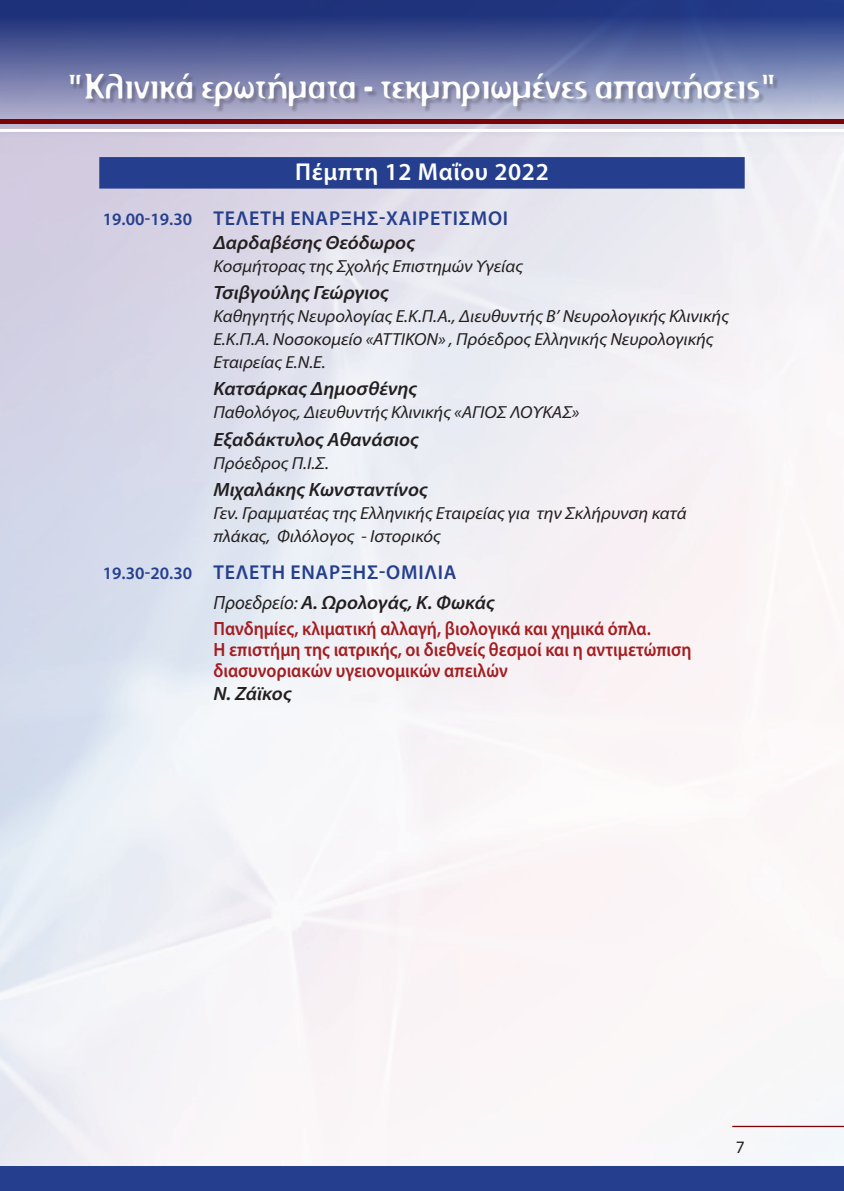
<style>
.page{position:relative;width:844px;height:1191px;background:#fff}
.page>*{position:absolute;margin:0;border:0;box-sizing:border-box;transform-origin:0 0}
.t1{font:32.9px "PF Plazm";color:#fff;scale:.94 1}
.t2{font:600 24.5px "Myriad Pro";letter-spacing:.025em;color:#fff}
.t3{font:600 20.12px "Myriad Pro";letter-spacing:.04em;color:#253f8e}
.t4{font:600 19.25px/25.9px "Myriad Pro";color:#a41d20;scale:.92 1}
.t5{font:italic 600 19.25px "Myriad Pro";color:#231f20;scale:1.05 1}
.t6{font:italic 17.5px/22.8px "Myriad Pro";color:#231f20;scale:1.05 1}
.t7{font:600 17.5px "Myriad Pro";color:#253f8e}
.t8{font:17.5px "Myriad Pro";color:#231f20}
.s1{font-size:20.12px}
.s2{font-weight:400;font-style:italic;color:#231f20}
.s3{font-style:italic;color:#231f20}
</style>
<div class="page">
<img style="left:0;top:154px;width:843px;height:1012px">
<div style="left:0;top:1166px;width:843px;height:25px;background:#253f8e"></div>
<hr style="left:732px;top:1125px;width:111px;height:2px;background:#7a0406">
<svg style="left:0;top:0;width:843px;height:154px;background:#737dac"></svg>
<div style="left:0;top:119px;width:843px;height:5px;background:#7a0406"></div>
<hr style="left:0;top:129px;width:843px;height:2px;background:#fff">
<div style="left:70px;top:75px;width:709px;height:37px;background:#231f20;opacity:.25"></div>
<div style="left:99px;top:157px;width:645px;height:32px;background:#253f8e"></div>
<h1 class="t1" style="left:67px;top:67px;width:756px">“Κλινικά ερωτήματα - τεκμηριωμένες απαντήσεις”</h1>
<h2 class="t2" style="left:295px;top:156px;width:255px">Πέμπτη 12 Μαΐου 2022</h2>
<p class="t7" style="left:103px;top:208px;width:135px">19.00-19.30 <span class="s1">Τελετή</span></p>
<p class="t3" style="left:290px;top:205px;width:13px">έναρ</p>
<p class="t3" style="left:341px;top:205px;width:69px">ξης-Χαιρετι</p>
<p class="t3" style="left:458px;top:205px;width:25px">σμοί</p>
<p class="t5" style="left:213px;top:230px;width:193px">Δαρδαβέσης Θεόδωρος</p>
<p class="t6" style="left:213px;top:254px;width:296px">Κοσμήτορας της Σχολής Επιστημών Υγείας</p>
<p class="t5" style="left:213px;top:281px;width:169px">Τσιβγούλης Γεώργιος</p>
<p class="t6" style="left:213px;top:304px;width:492px">Καθηγητής Νευρολογίας Ε.Κ.Π.Α., Διευθυντής Β’ Νευρολογικής Κλινικής<br>Ε.Κ.Π.Α. Νοσοκομείο «ΑΤΤΙΚΟΝ» , Πρόεδρος Ελληνικής Νευρολογικής<br>Εταιρείας Ε.Ν.Ε.</p>
<p class="t5" style="left:213px;top:376px;width:195px">Κατσάρκας Δημοσθένης</p>
<p class="t6" style="left:213px;top:400px;width:350px">Παθολόγος, Διευθυντής Κλινικής «ΑΓΙΟΣ ΛΟΥΚΑΣ»</p>
<p class="t5" style="left:213px;top:427px;width:197px">Εξαδάκτυλος Αθανάσιος</p>
<p class="t6" style="left:213px;top:451px;width:111px">Πρόεδρος Π.Ι.Σ.</p>
<p class="t5" style="left:213px;top:477px;width:205px">Μιχαλάκης Κωνσταντίνος</p>
<p class="t6" style="left:213px;top:501px;width:452px">Γεν. Γραμματέας της Ελληνικής Εταιρείας για την Σκλήρυνση κατά πλάκας, Φιλόλογος - Ιστορικός</p>
<p class="t7" style="left:103px;top:562px;width:135px">19.30-20.30 <span class="s1">Τελετή</span></p>
<p class="t3" style="left:290px;top:560px;width:13px">έναρ</p>
<p class="t3" style="left:341px;top:560px;width:72px">ξης-Ομιλία</p>
<p class="t4" style="left:213px;top:589px;width:477px"><span class="s2">Προεδρείο:</span> <span class="s3">Α. Ωρολογάς, Κ. Φωκάς<br></span>Πανδημίες, κλιματική αλλαγή, βιολογικά και χημικά όπλα.</p>
<p class="t4" style="left:213px;top:638px;width:521px;line-height:21px">Η επιστήμη της ιατρικής, οι διεθνείς θεσμοί και η αντιμετώπιση διασυνοριακών υγειονομικών απειλών</p>
<p class="t5" style="left:213px;top:681px;width:76px">Ν. Ζάϊκος</p>
<p class="t8" style="left:735px;top:1135px;width:10px">7</p>
</div>
